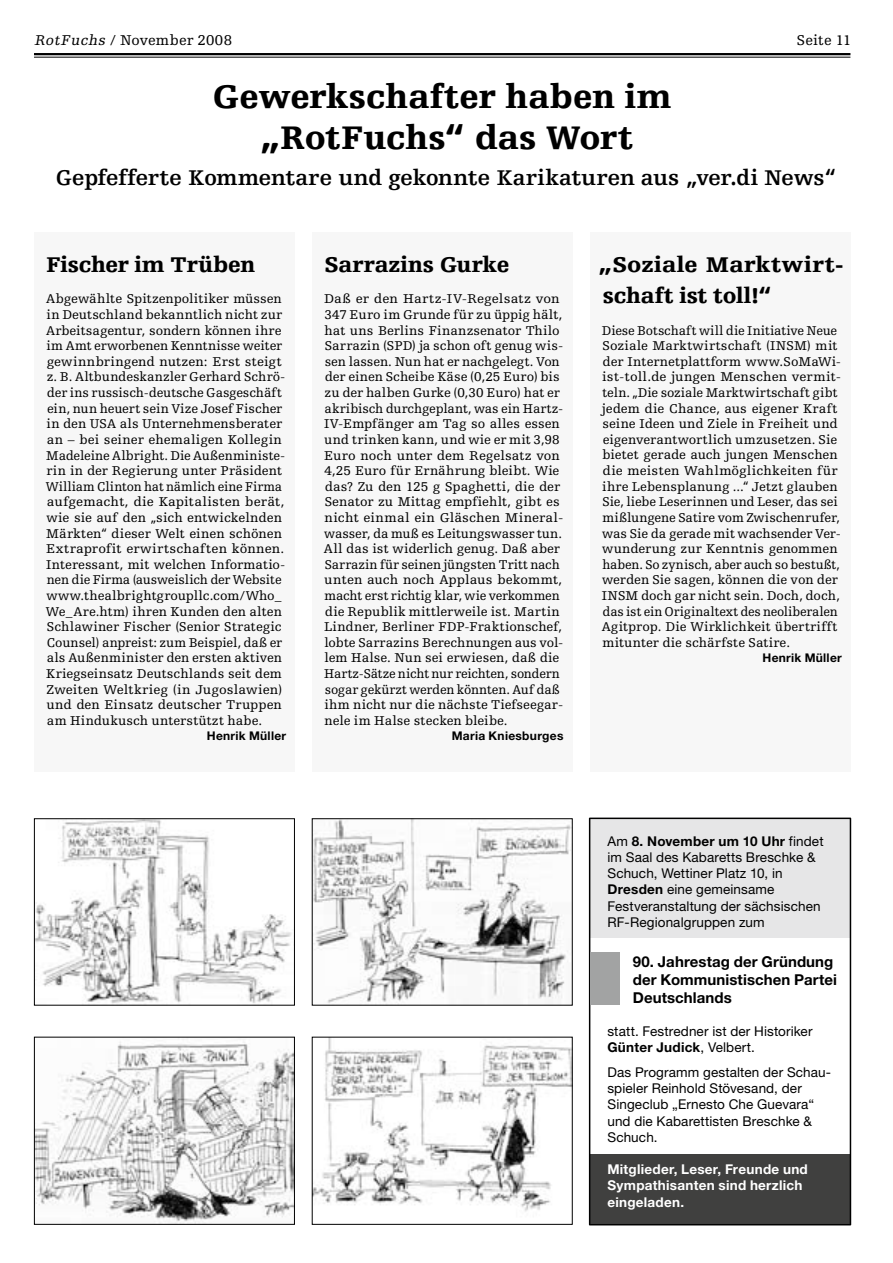
<style>
.page{position:relative;width:893px;height:1263px;background:#fff}
.page>*{position:absolute;margin:0;border:0;box-sizing:border-box;transform-origin:0 0}
.t1{font:900 34.5px/41.4px "Egyptienne FLT Std";color:#000;text-align:center}
.t2{font:700 22.5px "Egyptienne FLT Std";letter-spacing:-.01em;color:#000}
.t3{font:900 22.5px/31.2px "Egyptienne FLT Std";letter-spacing:-.005em;color:#000;scale:1.04 1}
.t4{font:900 22.5px "Egyptienne FLT Std";letter-spacing:-.005em;color:#000}
.t5{font:700 15px/18px "Helvetica Neue LT Std";letter-spacing:.005em;color:#000}
.t6{font:15px "Egyptienne FLT Std";letter-spacing:.005em;color:#000}
.t7{font:13.5px/15.6px "Egyptienne FLT Std";color:#000}
.t8{font:13.5px/16.2px "Helvetica Neue LT Std";letter-spacing:.01em;color:#000}
.t9{font:700 13.5px/16.2px "Helvetica Neue LT Std";letter-spacing:.02em;color:#fff}
.t10{font:700 12px "Helvetica Neue LT Std";letter-spacing:.025em;color:#000}
.s1{font-style:italic}
.s2{font-style:inherit}
.s3{font-weight:700}
</style>
<div class="page">
<hr style="left:34px;top:53px;width:816px;height:2px;background:#000">
<hr style="left:34px;top:57px;width:816px;height:1px;background:#000">
<div style="left:34px;top:232px;width:261px;height:539px;background:#f7f7f7"></div>
<div style="left:590px;top:232px;width:260px;height:539px;background:#f7f7f7"></div>
<div style="left:312px;top:232px;width:261px;height:539px;background:#f7f7f7"></div>
<img style="left:36px;top:820px;width:256px;height:183px">
<div style="left:34px;top:818px;width:261px;height:187px;border:1px solid #000"></div>
<img style="left:36px;top:1039px;width:257px;height:184px">
<div style="left:34px;top:1037px;width:261px;height:188px;border:1px solid #000"></div>
<img style="left:314px;top:820px;width:257px;height:183px">
<div style="left:312px;top:818px;width:261px;height:187px;border:1px solid #000"></div>
<img style="left:314px;top:1039px;width:257px;height:173px">
<div style="left:312px;top:1037px;width:261px;height:188px;border:1px solid #000"></div>
<div style="left:590px;top:818px;width:260px;height:120px;background:#e6e6e7"></div>
<div style="left:590px;top:1154px;width:260px;height:71px;background:#40403f"></div>
<div style="left:589px;top:817px;width:262px;height:408px;border:2px solid #000"></div>
<div style="left:590px;top:952px;width:30px;height:53px;background:#a2a3a3"></div>
<p class="t6" style="left:34px;top:32px;width:200px"><span class="s1">RotFuchs</span> <span class="s2">/</span> November 2008</p>
<p class="t6" style="left:797px;top:32px;width:56px">Seite 11</p>
<h1 class="t1" style="left:212px;top:76px;width:461px">Gewerkschafter haben im „RotFuchs“ das Wort</h1>
<h2 class="t2" style="left:56px;top:166px;width:782px">Gepfefferte Kommentare und gekonnte Karikaturen aus „ver.di News“</h2>
<h2 class="t4" style="left:46px;top:252px;width:210px">Fischer im Trüben</h2>
<p class="t7" style="left:46px;top:291px;width:241px">Abgewählte Spitzenpolitiker müssen in Deutschland bekanntlich nicht zur Arbeitsagentur, sondern können ihre im Amt erworbenen Kenntnisse weiter gewinnbringend nutzen: Erst steigt z. B. Altbundeskanzler Gerhard Schrö&shy;der ins russisch-deutsche Gasgeschäft ein, nun heuert sein Vize Josef Fischer in den USA als Unternehmensberater an – bei seiner ehemaligen Kollegin Madeleine Albright. Die Außenministe&shy;rin in der Regierung unter Präsident William Clinton hat nämlich eine Firma aufgemacht, die Kapitalisten berät, wie sie auf den „sich entwickelnden Märkten“ dieser Welt einen schönen Extraprofit erwirtschaften können.<br>Interessant, mit welchen Informatio&shy;nen die Firma (ausweislich der Website www.thealbrightgroupllc.com/Who_ We_Are.htm) ihren Kunden den alten Schlawiner Fischer (Senior Strategic Counsel) anpreist: zum Beispiel, daß er als Außenminister den ersten aktiven Kriegseinsatz Deutschlands seit dem Zweiten Weltkrieg (in Jugoslawien) und den Einsatz deutscher Truppen am Hindukusch unterstützt habe.</p>
<p class="t10" style="left:207px;top:729px;width:81px">Henrik Müller</p>
<h2 class="t4" style="left:325px;top:252px;width:186px">Sarrazins Gurke</h2>
<p class="t7" style="left:324px;top:291px;width:241px">Daß er den Hartz-IV-Regelsatz von 347 Euro im Grunde für zu üppig hält, hat uns Berlins Finanzsenator Thilo Sarrazin (SPD) ja schon oft genug wis&shy;sen lassen. Nun hat er nachgelegt. Von der einen Scheibe Käse (0,25 Euro) bis zu der halben Gurke (0,30 Euro) hat er akribisch durchgeplant, was ein Hartz-IV-Empfänger am Tag so alles essen und trinken kann, und wie er mit 3,98<br>Euro noch unter dem Regelsatz von 4,25 Euro für Ernährung bleibt. Wie das? Zu den 125 g Spaghetti, die der Senator zu Mittag empfiehlt, gibt es nicht einmal ein Gläschen Mineral&shy;wasser, da muß es Leitungswasser tun.<br>All das ist widerlich genug. Daß aber Sarrazin für seinen jüngsten Tritt nach unten auch noch Applaus bekommt, macht erst richtig klar, wie verkommen die Republik mittlerweile ist. Martin Lindner, Berliner FDP-Fraktionschef, lobte Sarrazins Berechnungen aus vol&shy;lem Halse. Nun sei erwiesen, daß die Hartz-Sätze nicht nur reichten, sondern sogar gekürzt werden könnten. Auf daß ihm nicht nur die nächste Tiefseegar&shy;nele im Halse stecken bleibe.</p>
<p class="t10" style="left:452px;top:729px;width:113px">Maria Kniesburges</p>
<h2 class="t3" style="left:599px;top:249px;width:237px">„Soziale Marktwirt&shy;schaft ist toll!“</h2>
<p class="t7" style="left:602px;top:323px;width:241px">Diese Botschaft will die Initiative Neue Soziale Marktwirtschaft (INSM) mit der Internetplattform www.SoMaWi&shy;ist-toll.de jungen Menschen vermit&shy;teln. „Die soziale Marktwirtschaft gibt jedem die Chance, aus eigener Kraft seine Ideen und Ziele in Freiheit und eigenverantwortlich umzusetzen. Sie bietet gerade auch jungen Menschen die meisten Wahlmöglichkeiten für ihre Lebensplanung ...“ Jetzt glauben Sie, liebe Leserinnen und Leser, das sei mißlungene Satire vom Zwischenrufer, was Sie da gerade mit wachsender Ver&shy;wunderung zur Kenntnis genommen haben. So zynisch, aber auch so bestußt, werden Sie sagen, können die von der INSM doch gar nicht sein. Doch, doch, das ist ein Originaltext des neoliberalen Agitprop. Die Wirklichkeit übertrifft mitunter die schärfste Satire.</p>
<p class="t10" style="left:762px;top:651px;width:81px">Henrik Müller</p>
<p class="t8" style="left:607px;top:833px;width:218px">Am <span class="s3">8. November um 10 Uhr</span> findet im Saal des Kabaretts Breschke &amp;<br>Schuch, Wettiner Platz 10, in<br><span class="s3">Dresden</span> eine gemeinsame<br>Festveranstaltung der sächsischen<br>RF-Regionalgruppen zum</p>
<p class="t5" style="left:633px;top:952px;width:205px">90. Jahrestag der Gründung der Kommunistischen Partei<br>Deutschlands</p>
<p class="t8" style="left:607px;top:1022px;width:207px">statt. Festredner ist der Historiker<br><span class="s3">Günter Judick</span>, Velbert.</p>
<p class="t8" style="left:607px;top:1064px;width:225px">Das Programm gestalten der Schau&shy;spieler Reinhold Stövesand, der<br>Singeclub „Ernesto Che Guevara“ und die Kabarettisten Breschke &amp;<br>Schuch.</p>
<p class="t9" style="left:607px;top:1161px;width:202px">Mitglieder, Leser, Freunde und<br>Sympathisanten sind herzlich eingeladen.</p>
</div>
